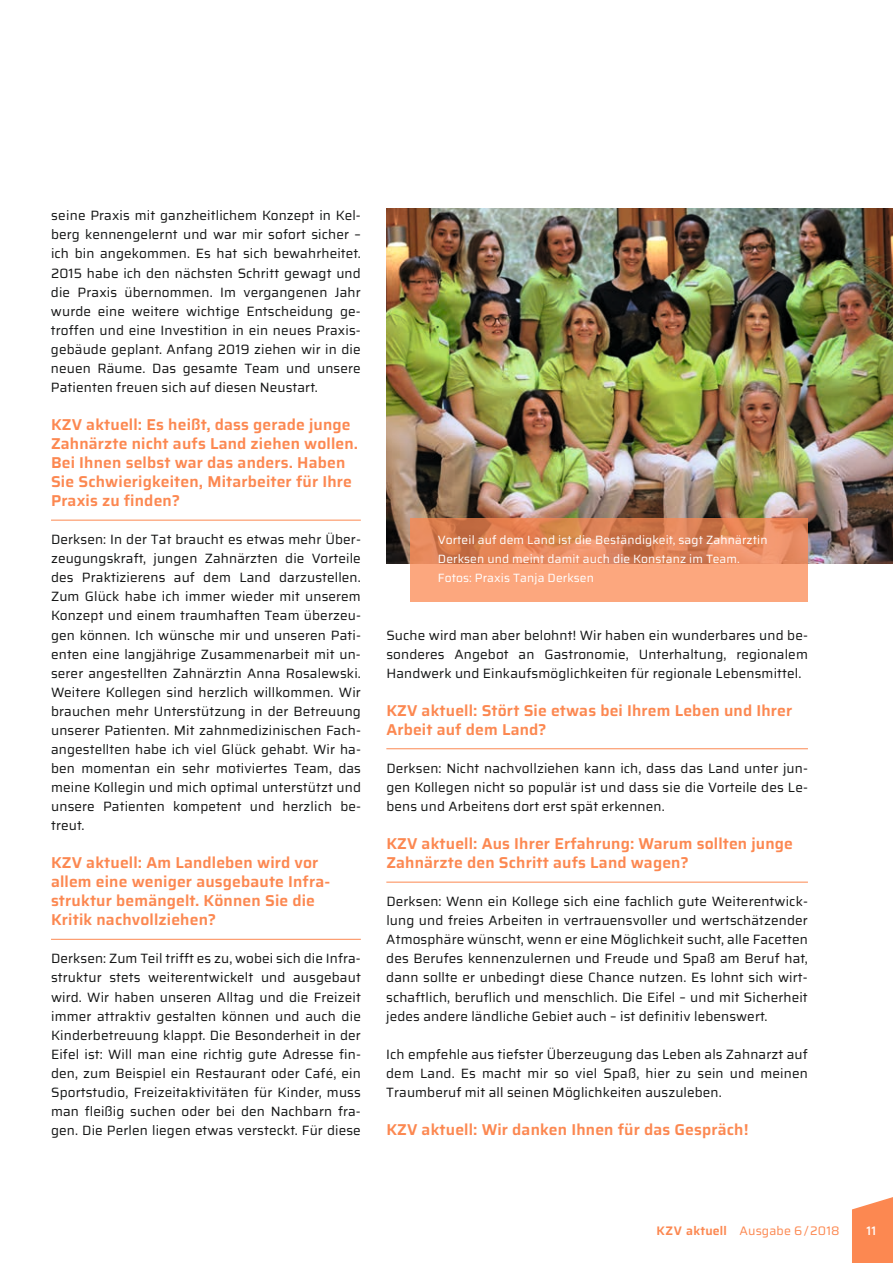
<style>
.page{position:relative;width:893px;height:1263px;background:#fff}
.page>*{position:absolute;margin:0;border:0;box-sizing:border-box;transform-origin:0 0}
.t1{font:600 15.75px/19px "Saira";letter-spacing:.01em;color:#fc8851}
.t2{font:13.5px/19px "Saira";letter-spacing:.01em;color:#151616;text-align:justify}
.t3{font:12.3px "Saira";letter-spacing:.01em;color:#fc8851}
.t4{font:500 12.3px "Saira";color:#fff}
.t5{font:12px/19px "Saira";letter-spacing:.01em;color:#fff}
.s1{font-weight:600}
</style>
<div class="page">
<hr style="left:386px;top:748px;width:422px;height:1px;background:#fc8851">
<hr style="left:386px;top:882px;width:422px;height:1px;background:#fc8851">
<img style="left:386px;top:209px;width:507px;height:354px">
<hr style="left:51px;top:520px;width:310px;height:1px;background:#fc8851">
<hr style="left:51px;top:939px;width:310px;height:1px;background:#fc8851">
<svg style="left:410px;top:518px;width:398px;height:83px"></svg>
<svg style="left:852px;top:1197px;width:41px;height:66px"></svg>
<p class="t2" style="left:51px;top:206px;width:311px">seine Praxis mit ganzheitlichem Konzept in Kel&shy;berg kennengelernt und war mir sofort sicher – ich bin angekommen. Es hat sich bewahrheitet.<br>2015 habe ich den nächsten Schritt gewagt und die Praxis übernommen. Im vergangenen Jahr wurde eine weitere wichtige Entscheidung ge&shy;troffen und eine Investition in ein neues Praxis&shy;gebäude geplant. Anfang 2019 ziehen wir in die neuen Räume. Das gesamte Team und unsere Patienten freuen sich auf diesen Neustart.</p>
<p class="t1" style="left:51px;top:415px;width:309px">KZV aktuell: Es heißt, dass gerade junge Zahnärzte nicht aufs Land ziehen wollen.<br>Bei Ihnen selbst war das anders. Haben Sie Schwierigkeiten, Mitarbeiter für Ihre Praxis zu finden?</p>
<p class="t2" style="left:51px;top:530px;width:312px;text-align:left">Derksen: In der Tat braucht es etwas mehr Über&shy;zeugungskraft, jungen Zahnärzten die Vorteile des Praktizierens auf dem Land darzustellen.<br>Zum Glück habe ich immer wieder mit unserem Konzept und einem traumhaften Team überzeu&shy;gen können. Ich wünsche mir und unseren Pati&shy;enten eine langjährige Zusammenarbeit mit un&shy;serer angestellten Zahnärztin Anna Rosalewski.<br>Weitere Kollegen sind herzlich willkommen. Wir brauchen mehr Unterstützung in der Betreuung unserer Patienten. Mit zahnmedizinischen Fach&shy;angestellten habe ich viel Glück gehabt. Wir ha&shy;ben momentan ein sehr motiviertes Team, das meine Kollegin und mich optimal unterstützt und unsere Patienten kompetent und herzlich be&shy;treut.</p>
<p class="t1" style="left:51px;top:853px;width:281px">KZV aktuell: Am Landleben wird vor allem eine weniger ausgebaute Infra&shy;struktur bemängelt. Können Sie die Kritik nachvollziehen?</p>
<p class="t2" style="left:51px;top:949px;width:311px;text-align:left">Derksen: Zum Teil trifft es zu, wobei sich die Infra&shy;struktur stets weiterentwickelt und ausgebaut wird. Wir haben unseren Alltag und die Freizeit immer attraktiv gestalten können und auch die Kinderbetreuung klappt. Die Besonderheit in der Eifel ist: Will man eine richtig gute Adresse fin&shy;den, zum Beispiel ein Restaurant oder Café, ein Sportstudio, Freizeitaktivitäten für Kinder, muss man fleißig suchen oder bei den Nachbarn fra&shy;gen. Die Perlen liegen etwas versteckt. Für diese</p>
<p class="t5" style="left:438px;top:530px;width:331px">Vorteil auf dem Land ist die Beständigkeit, sagt Zahnärztin<br>Derksen und meint damit auch die Konstanz im Team.<br>Fotos: Praxis Tanja Derksen</p>
<p class="t2" style="left:386px;top:625px;width:423px">Suche wird man aber belohnt! Wir haben ein wunderbares und be&shy;sonderes Angebot an Gastronomie, Unterhaltung, regionalem Handwerk und Einkaufsmöglichkeiten für regionale Lebensmittel.</p>
<p class="t1" style="left:386px;top:701px;width:407px">KZV aktuell: Stört Sie etwas bei Ihrem Leben und Ihrer<br>Arbeit auf dem Land?</p>
<p class="t2" style="left:386px;top:758px;width:423px">Derksen: Nicht nachvollziehen kann ich, dass das Land unter jun&shy;gen Kollegen nicht so populär ist und dass sie die Vorteile des Le&shy;bens und Arbeitens dort erst spät erkennen.</p>
<p class="t1" style="left:386px;top:834px;width:408px">KZV aktuell: Aus Ihrer Erfahrung: Warum sollten junge<br>Zahnärzte den Schritt aufs Land wagen?</p>
<p class="t2" style="left:386px;top:892px;width:423px">Derksen: Wenn ein Kollege sich eine fachlich gute Weiterentwick&shy;lung und freies Arbeiten in vertrauensvoller und wertschätzender Atmosphäre wünscht, wenn er eine Möglichkeit sucht, alle Facetten des Berufes kennenzulernen und Freude und Spaß am Beruf hat, dann sollte er unbedingt diese Chance nutzen. Es lohnt sich wirt&shy;schaftlich, beruflich und menschlich. Die Eifel – und mit Sicherheit jedes andere ländliche Gebiet auch – ist definitiv lebenswert.</p>
<p class="t2" style="left:386px;top:1044px;width:423px">Ich empfehle aus tiefster Überzeugung das Leben als Zahnarzt auf dem Land. Es macht mir so viel Spaß, hier zu sein und meinen Traumberuf mit all seinen Möglichkeiten auszuleben.</p>
<p class="t1" style="left:386px;top:1120px;width:364px">KZV aktuell: Wir danken Ihnen für das Gespräch!</p>
<p class="t3" style="left:656px;top:1222px;width:185px"><span class="s1">KZV aktuell</span> Ausgabe 6/2018</p>
<p class="t4" style="left:867px;top:1221px;width:11px">11</p>
</div>
